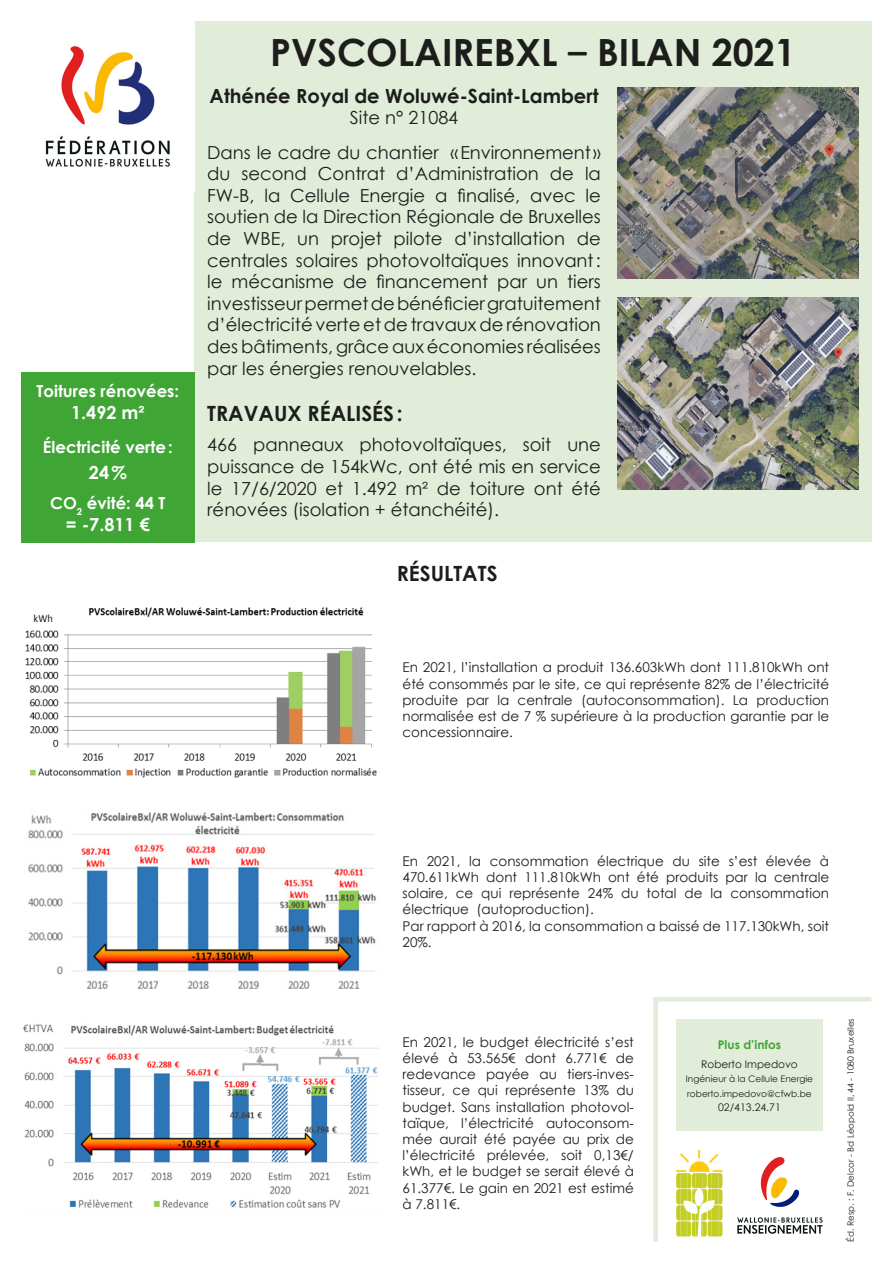
<style>
.page{position:relative;width:893px;height:1263px;background:#fff}
.page>*{position:absolute;margin:0;border:0;box-sizing:border-box;transform-origin:0 0}
.t1{font:700 37.5px "Century Gothic";color:#1d1d1b}
.t2{font:700 21px "Century Gothic";color:#1d1d1b}
.t3{font:700 19.5px "Century Gothic";color:#1d1d1b}
.t4{font:18px/21.6px "Century Gothic";color:#1d1d1b;text-align:justify}
.t5{font:700 18px "Century Gothic";color:#fff}
.t6{font:700 16.5px "Century Gothic";color:#fff}
.t7{font:13.5px/16.2px "Century Gothic";color:#1d1d1b;text-align:justify}
.t8{font:700 12px "Century Gothic";color:#3fa535}
.t9{font:10.5px "Century Gothic";color:#1d1d1b}
.t10{font:9px "Century Gothic";color:#1d1d1b}
.t11{font:8.7px "Century Gothic";color:#1d1d1b}
.s1{font-family:"Calibri"}
</style>
<div class="page">
<div style="left:194px;top:21px;width:678px;height:521px;background:#e2edd9"></div>
<div style="left:676px;top:1019px;width:147px;height:112px;background:#e2edd9"></div>
<img style="left:45px;top:46px;width:125px;height:121px">
<img style="left:676px;top:1150px;width:47px;height:87px">
<div style="left:21px;top:372px;width:173px;height:170px;background:#3fa535"></div>
<div style="left:653px;top:997px;width:5px;height:245px;background:#e2edd9"></div>
<hr style="left:653px;top:997px;width:218px;height:4px;background:#e2edd9">
<img style="left:618px;top:87px;width:241px;height:192px">
<img style="left:618px;top:298px;width:241px;height:191px">
<img style="left:23px;top:1024px;width:355px;height:184px">
<img style="left:28px;top:812px;width:348px;height:177px">
<img style="left:25px;top:607px;width:352px;height:171px">
<img style="left:738px;top:1157px;width:85px;height:76px">
<p class="t6" style="left:37px;top:379px;width:144px">Toitures rénovées:</p>
<p class="t5" style="left:71px;top:398px;width:75px">1.492 m²</p>
<p class="t6" style="left:43px;top:435px;width:131px">Électricité verte:</p>
<p class="t5" style="left:89px;top:459px;width:39px">24%</p>
<p class="t6" style="left:50px;top:490px;width:117px">CO<sub>2</sub> évité: 44 T</p>
<p class="t5" style="left:66px;top:510px;width:85px">= -7.811 €</p>
<p class="t1" style="left:270px;top:24px;width:527px">PVSCOLAIREBXL <span class="s1">–</span> BILAN 2021</p>
<p class="t3" style="left:210px;top:81px;width:390px">Athénée Royal de Woluwé-Saint-Lambert</p>
<p class="t4" style="left:350px;top:107px;width:110px">Site n° 21084</p>
<p class="t4" style="left:207px;top:141px;width:395px">Dans le cadre du chantier «Environnement » du second Contrat d’Administration de la FW-B, la Cellule Energie a finalisé, avec le soutien de la Direction Régionale de Bruxelles de WBE, un projet pilote d’installation de centrales solaires photovoltaïques innovant: le mécanisme de financement par un tiers investisseur permet de bénéficier gratuitement d’électricité verte et de travaux de rénovation des bâtiments, grâce aux économies réalisées par les énergies renouvelables.</p>
<p class="t2" style="left:207px;top:398px;width:197px">TRAVAUX RÉALISÉS:</p>
<p class="t4" style="left:207px;top:434px;width:395px">466 panneaux photovoltaïques, soit une puissance de 154kWc, ont été mis en service le 17/6/2020 et 1.492 m² de toiture ont été rénovées (isolation + étanchéité).</p>
<p class="t2" style="left:397px;top:558px;width:102px">RÉSULTATS</p>
<p class="t7" style="left:403px;top:659px;width:428px">En 2021, l’installation a produit 136.603kWh dont 111.810kWh ont été consommés par le site, ce qui représente 82% de l’électricité produite par la centrale (autoconsommation). La production normalisée est de 7 % supérieure à la production garantie par le concessionnaire.</p>
<p class="t7" style="left:403px;top:853px;width:428px">En 2021, la consommation électrique du site s’est élevée à 470.611kWh dont 111.810kWh ont été produits par la centrale solaire, ce qui représente 24% du total de la consommation électrique (autoproduction).</p>
<p class="t7" style="left:403px;top:917px;width:428px">Par rapport à 2016, la consommation a baissé de 117.130kWh, soit<br>20%.</p>
<p class="t7" style="left:403px;top:1033px;width:233px">En 2021, le budget électricité s’est élevé à 53.565€ dont 6.771€ de redevance payée au tiers-inves&shy;tisseur, ce qui représente 13% du budget. Sans installation photovol&shy;taïque, l’électricité autoconsom&shy;mée aurait été payée au prix de l’électricité prélevée, soit 0,13€/ kWh, et le budget se serait élevé à 61.377€. Le gain en 2021 est estimé à 7.811€.</p>
<p class="t8" style="left:718px;top:1035px;width:65px">Plus d’infos</p>
<p class="t9" style="left:701px;top:1056px;width:98px">Roberto Impedovo</p>
<p class="t10" style="left:686px;top:1072px;width:129px">Ingénieur à la Cellule Energie</p>
<p class="t10" style="left:687px;top:1087px;width:126px">roberto.impedovo@cfwb.be</p>
<p class="t9" style="left:718px;top:1100px;width:64px">02/413.24.71</p>
<p class="t11" style="left:845px;top:1242px;width:225px;rotate:-90deg">Éd. Resp. : F. Delcor - Bd Léopold II, 44 - 1080 Bruxelles</p>
</div>
